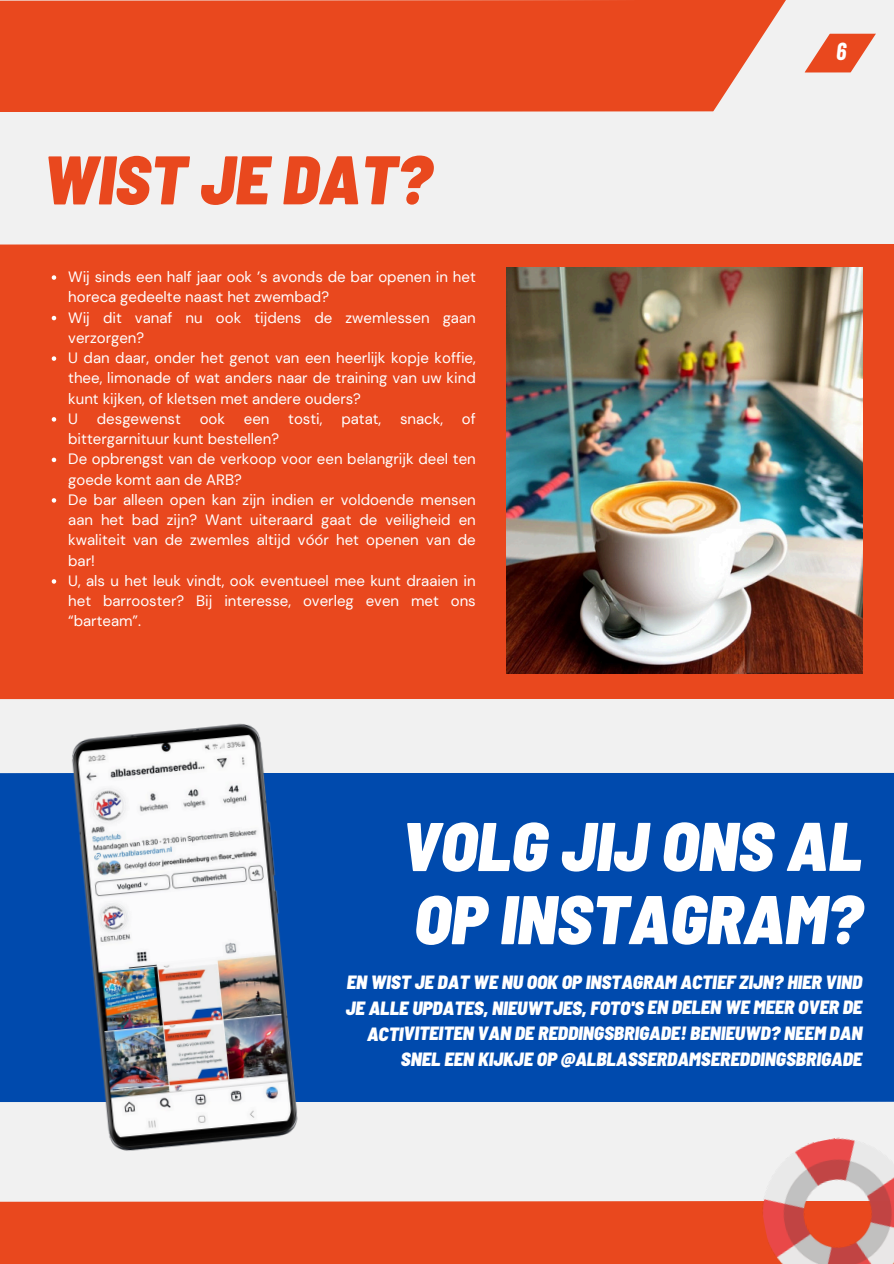
<style>
.page{position:relative;width:894px;height:1264px;background:#fff}
.page>*{position:absolute;margin:0;border:0;box-sizing:border-box;transform-origin:0 0}
.t1{font:italic 900 semi-condensed 68.7px/73.1px "Barlow";color:#fff}
.t2{font:italic 900 semi-condensed 68.7px "Barlow";color:#e9481e}
.t3{font:italic 700 24px "Barlow Condensed";color:#fff}
.t4{font:italic 900 semi-condensed 19.2px/25.8px "Barlow";color:#fff;text-align:right}
.t5{font:15px/20.2px "DM Sans";color:#fff}
</style>
<div class="page">
<div style="left:0;top:0;width:893px;height:1263px;background:#f1f1f1"></div>
<div style="left:0;top:0;width:785px;height:112px;background:#e9481e"></div>
<div style="left:0;top:244px;width:893px;height:455px;background:#e9481e"></div>
<img style="left:506px;top:268px;width:356px;height:405px">
<div style="left:0;top:1201px;width:750px;height:62px;background:#e9481e"></div>
<img style="left:750px;top:1137px;width:143px;height:126px">
<svg style="left:804px;top:33px;width:71px;height:40px"></svg>
<div style="left:0;top:772px;width:893px;height:330px;background:#004aad"></div>
<svg style="left:52px;top:275px;width:4px;height:5px"></svg>
<svg style="left:52px;top:316px;width:4px;height:4px"></svg>
<svg style="left:52px;top:356px;width:4px;height:5px"></svg>
<svg style="left:52px;top:417px;width:4px;height:4px"></svg>
<svg style="left:52px;top:457px;width:4px;height:5px"></svg>
<svg style="left:52px;top:498px;width:4px;height:4px"></svg>
<svg style="left:52px;top:579px;width:4px;height:4px"></svg>
<img style="left:68px;top:723px;width:236px;height:428px">
<p class="t2" style="left:43px;top:136px;width:390px">WIST JE DAT?</p>
<p class="t5" style="left:68px;top:267px;width:409px">Wij sinds een half jaar ook ’s avonds de bar openen in het horeca gedeelte naast het zwembad?</p>
<p class="t5" style="left:68px;top:307px;width:409px">Wij dit vanaf nu ook tijdens de zwemlessen gaan verzorgen?</p>
<p class="t5" style="left:68px;top:348px;width:409px;text-align:justify">U dan daar, onder het genot van een heerlijk kopje koffie, thee, limonade of wat anders naar de training van uw kind kunt kijken, of kletsen met andere ouders?</p>
<p class="t5" style="left:68px;top:408px;width:11px">U</p>
<p class="t5" style="left:97px;top:408px;width:85px">desgewenst</p>
<p class="t5" style="left:200px;top:408px;width:27px">ook</p>
<p class="t5" style="left:244px;top:408px;width:27px">een</p>
<p class="t5" style="left:288px;top:408px;width:36px">tosti,</p>
<p class="t5" style="left:341px;top:408px;width:41px">patat,</p>
<p class="t5" style="left:400px;top:408px;width:44px">snack,</p>
<p class="t5" style="left:462px;top:408px;width:15px">of</p>
<p class="t5" style="left:68px;top:429px;width:212px">bittergarnituur kunt bestellen?</p>
<p class="t5" style="left:68px;top:449px;width:409px">De opbrengst van de verkoop voor een belangrijk deel ten goede komt aan de ARB?</p>
<p class="t5" style="left:68px;top:489px;width:409px;text-align:justify">De bar alleen open kan zijn indien er voldoende mensen aan het bad zijn? Want uiteraard gaat de veiligheid en kwaliteit van de zwemles altijd vóór het openen van de bar!</p>
<h1 class="t5" style="left:68px;top:570px;width:409px;text-align:justify">U, als u het leuk vindt, ook eventueel mee kunt draaien in het barrooster? Bij interesse, overleg even met ons “barteam”.</h1>
<p class="t3" style="left:836px;top:36px;width:12px">6</p>
<h2 class="t1" style="left:401px;top:807px;width:462px">VOLG JIJ ONS AL<br>OP INSTAGRAM?</h2>
<p class="t4" style="left:345px;top:968px;width:518px">EN WIST JE DAT WE NU OOK OP INSTAGRAM ACTIEF ZIJN? HIER VIND JE ALLE UPDATES, NIEUWTJES, FOTO'S EN DELEN WE MEER OVER DE ACTIVITEITEN VAN DE REDDINGSBRIGADE! BENIEUWD? NEEM DAN SNEL EEN KIJKJE OP @ALBLASSERDAMSEREDDINGSBRIGADE</p>
</div>
